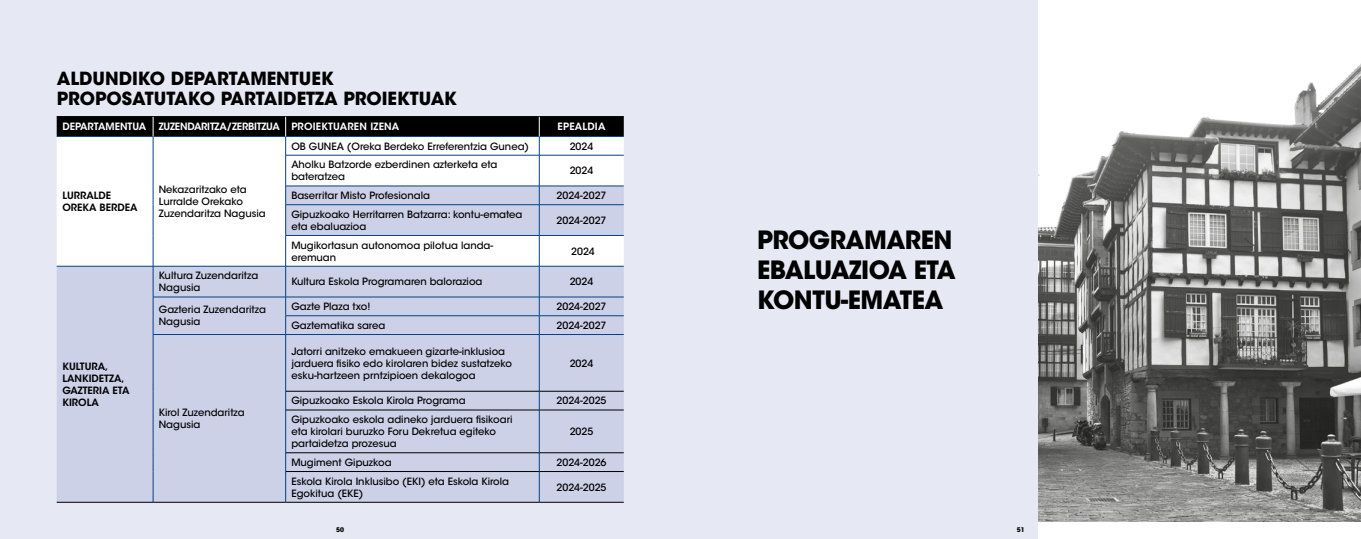
<style>
.page{position:relative;width:1361px;height:539px;background:#fff}
.page>*{position:absolute;margin:0;border:0;box-sizing:border-box;transform-origin:0 0}
.t1{font:700 25px/30px "ITC Avant Garde Std";letter-spacing:-.02em;color:#000}
.t2{font:700 18px/20px "ITC Avant Garde Std";color:#000}
.t3{font:500 10px/12px "ITC Avant Garde Std";color:#000}
.t4{font:600 10px/12px "ITC Avant Garde Std";color:#000}
.t5{font:600 10px "ITC Avant Garde Std";letter-spacing:-.02em;color:#fff}
.t6{font:600 10px "ITC Avant Garde Std";color:#fff}
.t7{font:600 10px "ITC Avant Garde Std";letter-spacing:.02em;color:#fff}
.t8{font:700 6.4px "ITC Avant Garde Std";color:#000}
</style>
<div class="page">
<img style="left:1037px;top:59px;width:324px;height:463px">
<div style="left:0;top:0;width:1037px;height:539px;background:#e6e8f4"></div>
<div style="left:57px;top:155px;width:567px;height:31px;background:#fff"></div>
<svg style="left:57px;top:186px;width:567px;height:316px;background:#d3d7ea"></svg>
<hr style="left:57px;top:116px;width:96px;height:1px;background:#000">
<hr style="left:153px;top:116px;width:133px;height:1px;background:#000">
<hr style="left:286px;top:116px;width:253px;height:1px;background:#000">
<hr style="left:539px;top:116px;width:85px;height:1px;background:#000">
<hr style="left:153px;top:155px;width:1px;height:31px;background:#004289">
<svg style="left:153px;top:186px;width:1px;height:19px"></svg>
<hr style="left:153px;top:205px;width:1px;height:30px;background:#004289">
<hr style="left:153px;top:235px;width:1px;height:31px;background:#004289">
<hr style="left:285px;top:155px;width:254px;height:1px;background:#004289">
<hr style="left:285px;top:155px;width:1px;height:31px;background:#004289">
<hr style="left:539px;top:155px;width:85px;height:1px;background:#004289">
<hr style="left:539px;top:155px;width:1px;height:31px;background:#004289">
<hr style="left:285px;top:186px;width:254px;height:1px;background:#004289">
<svg style="left:285px;top:186px;width:1px;height:18px"></svg>
<hr style="left:539px;top:186px;width:85px;height:1px;background:#004289">
<svg style="left:539px;top:186px;width:1px;height:18px"></svg>
<hr style="left:285px;top:204px;width:254px;height:1px;background:#004289">
<hr style="left:285px;top:205px;width:1px;height:30px;background:#004289">
<hr style="left:539px;top:204px;width:85px;height:1px;background:#004289">
<hr style="left:539px;top:205px;width:1px;height:30px;background:#004289">
<hr style="left:285px;top:235px;width:254px;height:1px;background:#004289">
<hr style="left:285px;top:235px;width:1px;height:31px;background:#004289">
<hr style="left:539px;top:235px;width:85px;height:1px;background:#004289">
<hr style="left:539px;top:235px;width:1px;height:31px;background:#004289">
<hr style="left:57px;top:266px;width:96px;height:1px;background:#004289">
<hr style="left:153px;top:266px;width:133px;height:1px;background:#004289">
<hr style="left:153px;top:266px;width:1px;height:31px;background:#004289">
<hr style="left:153px;top:297px;width:133px;height:1px;background:#004289">
<svg style="left:153px;top:297px;width:1px;height:37px"></svg>
<hr style="left:153px;top:334px;width:133px;height:1px;background:#004289">
<hr style="left:153px;top:334px;width:1px;height:57px;background:#004289">
<svg style="left:153px;top:391px;width:1px;height:19px"></svg>
<hr style="left:153px;top:410px;width:1px;height:42px;background:#004289">
<svg style="left:153px;top:452px;width:1px;height:19px"></svg>
<hr style="left:153px;top:471px;width:1px;height:31px;background:#004289">
<hr style="left:286px;top:266px;width:253px;height:1px;background:#004289">
<hr style="left:285px;top:266px;width:1px;height:31px;background:#004289">
<hr style="left:539px;top:266px;width:85px;height:1px;background:#004289">
<hr style="left:539px;top:266px;width:1px;height:31px;background:#004289">
<hr style="left:286px;top:297px;width:253px;height:1px;background:#004289">
<hr style="left:539px;top:297px;width:85px;height:1px;background:#004289">
<hr style="left:285px;top:315px;width:254px;height:1px;background:#004289">
<svg style="left:285px;top:297px;width:1px;height:37px"></svg>
<hr style="left:539px;top:315px;width:85px;height:1px;background:#004289">
<svg style="left:539px;top:297px;width:1px;height:37px"></svg>
<hr style="left:286px;top:334px;width:253px;height:1px;background:#004289">
<hr style="left:285px;top:334px;width:1px;height:57px;background:#004289">
<hr style="left:539px;top:334px;width:85px;height:1px;background:#004289">
<hr style="left:539px;top:334px;width:1px;height:57px;background:#004289">
<svg style="left:285px;top:391px;width:1px;height:19px"></svg>
<svg style="left:539px;top:392px;width:1px;height:17px"></svg>
<hr style="left:285px;top:410px;width:1px;height:42px;background:#004289">
<hr style="left:539px;top:410px;width:1px;height:42px;background:#004289">
<svg style="left:285px;top:452px;width:1px;height:19px"></svg>
<svg style="left:539px;top:453px;width:1px;height:18px"></svg>
<hr style="left:285px;top:471px;width:1px;height:31px;background:#004289">
<hr style="left:539px;top:471px;width:1px;height:31px;background:#004289">
<hr style="left:57px;top:502px;width:96px;height:1px;background:#000">
<hr style="left:153px;top:502px;width:133px;height:1px;background:#000">
<hr style="left:286px;top:391px;width:253px;height:1px;background:#000">
<hr style="left:539px;top:391px;width:85px;height:1px;background:#000">
<hr style="left:286px;top:409px;width:253px;height:1px;background:#000">
<hr style="left:539px;top:409px;width:85px;height:1px;background:#000">
<hr style="left:286px;top:452px;width:253px;height:1px;background:#000">
<hr style="left:539px;top:452px;width:85px;height:1px;background:#000">
<hr style="left:286px;top:471px;width:253px;height:1px;background:#000">
<hr style="left:539px;top:471px;width:85px;height:1px;background:#000">
<hr style="left:286px;top:502px;width:253px;height:1px;background:#000">
<hr style="left:539px;top:502px;width:85px;height:1px;background:#000">
<svg style="left:57px;top:117px;width:567px;height:38px;background:#777a7c"></svg>
<h2 class="t2" style="left:57px;top:68px;width:402px">ALDUNDIKO DEPARTAMENTUEK<br>PROPOSATUTAKO PARTAIDETZA PROIEKTUAK</h2>
<p class="t6" style="left:62px;top:120px;width:85px">DEPARTAMENTUA</p>
<p class="t5" style="left:159px;top:120px;width:242px">ZUZENDARITZA/ZERBITZUA PROIEKTUAREN IZENA</p>
<p class="t7" style="left:557px;top:120px;width:49px">EPEALDIA</p>
<p class="t4" style="left:62px;top:189px;width:77px">LURRALDE<br>OREKA BERDEA</p>
<p class="t3" style="left:159px;top:183px;width:108px">Nekazaritzako eta<br>Lurralde Orekako<br>Zuzendaritza Nagusia</p>
<p class="t3" style="left:291px;top:140px;width:239px">OB GUNEA (Oreka Berdeko Erreferentzia Gunea)</p>
<p class="t3" style="left:570px;top:140px;width:25px">2024</p>
<p class="t3" style="left:291px;top:159px;width:208px">Aholku Batzorde ezberdinen azterketa eta bateratzea</p>
<p class="t3" style="left:570px;top:165px;width:25px">2024</p>
<p class="t3" style="left:291px;top:189px;width:140px">Baserritar Misto Profesionala</p>
<p class="t3" style="left:556px;top:189px;width:51px">2024-2027</p>
<p class="t3" style="left:291px;top:208px;width:233px">Gipuzkoako Herritarren Batzarra: kontu-ematea eta ebaluazioa</p>
<p class="t3" style="left:556px;top:214px;width:51px">2024-2027</p>
<p class="t3" style="left:291px;top:239px;width:203px">Mugikortasun autonomoa pilotua landa&shy;eremuan</p>
<p class="t3" style="left:571px;top:245px;width:25px">2024</p>
<p class="t4" style="left:62px;top:360px;width:69px">KULTURA,<br>LANKIDETZA,<br>GAZTERIA ETA<br>KIROLA</p>
<p class="t3" style="left:159px;top:270px;width:101px">Kultura Zuzendaritza<br>Nagusia</p>
<p class="t3" style="left:291px;top:276px;width:193px">Kultura Eskola Programaren balorazioa</p>
<p class="t3" style="left:570px;top:276px;width:25px">2024</p>
<p class="t3" style="left:159px;top:304px;width:109px">Gazteria Zuzendaritza<br>Nagusia</p>
<p class="t3" style="left:291px;top:300px;width:81px">Gazte Plaza txo!</p>
<p class="t3" style="left:556px;top:300px;width:51px">2024-2027</p>
<p class="t3" style="left:291px;top:319px;width:95px">Gaztematika sarea</p>
<p class="t3" style="left:556px;top:319px;width:51px">2024-2027</p>
<p class="t3" style="left:159px;top:406px;width:88px">Kirol Zuzendaritza<br>Nagusia</p>
<p class="t3" style="left:291px;top:345px;width:222px">Jatorri anitzeko emakueen gizarte-inklusioa jarduera fisiko edo kirolaren bidez sustatzeko esku-hartzeen prntzipioen dekalogoa</p>
<p class="t3" style="left:570px;top:357px;width:25px">2024</p>
<p class="t3" style="left:291px;top:394px;width:176px">Gipuzkoako Eskola Kirola Programa</p>
<p class="t3" style="left:556px;top:394px;width:51px">2024-2025</p>
<p class="t3" style="left:291px;top:413px;width:223px">Gipuzkoako eskola adineko jarduera fisikoari eta kirolari buruzko Foru Dekretua egiteko partaidetza prozesua</p>
<p class="t3" style="left:570px;top:425px;width:25px">2025</p>
<p class="t3" style="left:291px;top:456px;width:102px">Mugiment Gipuzkoa</p>
<p class="t3" style="left:556px;top:456px;width:51px">2024-2026</p>
<p class="t3" style="left:291px;top:475px;width:219px">Eskola Kirola Inklusibo (EKI) eta Eskola Kirola<br>Egokitua (EKE)</p>
<p class="t3" style="left:556px;top:481px;width:51px">2024-2025</p>
<h1 class="t1" style="left:757px;top:224px;width:200px">PROGRAMAREN<br>EBALUAZIOA ETA<br>KONTU-EMATEA</h1>
<p class="t8" style="left:336px;top:525px;width:9px">50</p>
<p class="t8" style="left:1017px;top:525px;width:9px">51</p>
</div>
